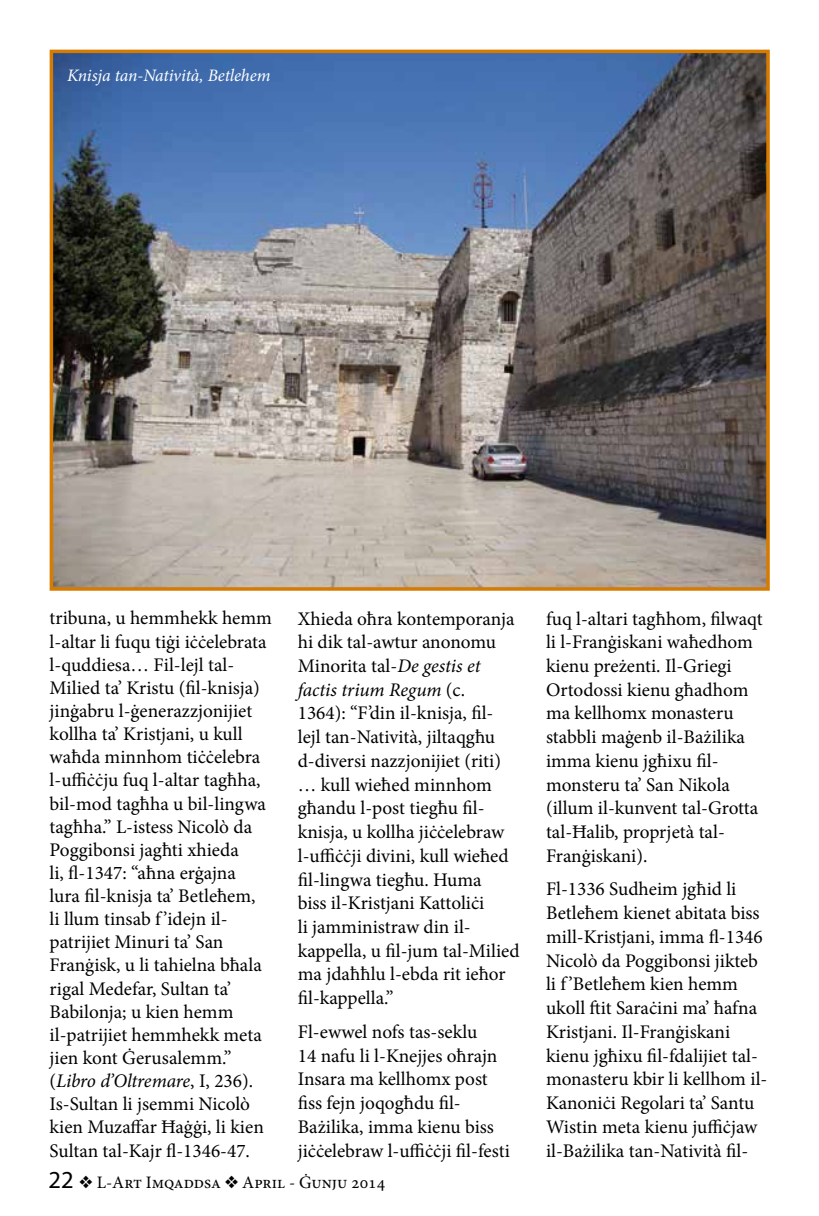
<style>
.page{position:relative;width:819px;height:1216px;background:#fff}
.page>*{position:absolute;margin:0;border:0;box-sizing:border-box;transform-origin:0 0}
.t1{font:19.25px/23.8px "Minion Pro";color:#000}
.t2{font:17.5px "Minion Pro";color:#000}
.t3{font:italic 17.5px "Minion Pro";letter-spacing:-.01em;color:#fff}
.s1{font-style:italic}
.s2{font-family:"Myriad Pro";font-size:24.5px}
</style>
<div class="page">
<img style="left:55px;top:55px;width:709px;height:530px">
<div style="left:50px;top:50px;width:719px;height:540px;border:4px solid #d67a00"></div>
<p class="t3" style="left:67px;top:63px;width:205px">Knisja tan-Natività, Betlehem</p>
<p class="t1" style="left:50px;top:607px;width:224px;line-height:23.1px">tribuna, u hemmhekk hemm l-altar li fuqu tiġi iċċelebrata l-quddiesa… Fil-lejl tal-<br>Milied ta’ Kristu (fil-knisja) jinġabru l-ġenerazzjonijiet kollha ta’ Kristjani, u kull waħda minnhom tiċċelebra l-uffiċċju fuq l-altar tagħha, bil-mod tagħha u bil-lingwa tagħha.” L-istess Nicolò da<br>Poggibonsi jagħti xhieda<br>li, fl-1347: “aħna erġajna<br>lura fil-knisja ta’ Betleħem,<br>li llum tinsab f ’idejn il&shy;patrijiet Minuri ta’ San<br>Franġisk, u li tahielna bħala rigal Medefar, Sultan ta’<br>Babilonja; u kien hemm il-patrijiet hemmhekk meta jien kont Ġerusalemm.” (<span class="s1">Libro d’Oltremare</span>, I, 236).<br>Is-Sultan li jsemmi Nicolò kien Muzaffar Ħaġġi, li kien<br>Sultan tal-Kajr fl-1346-47.</p>
<p class="t1" style="left:298px;top:606px;width:223px">Xhieda oħra kontemporanja hi dik tal-awtur anonomu<br>Minorita tal-<span class="s1">De gestis et factis trium Regum</span> (c.<br>1364): “F’din il-knisja, fil&shy;lejl tan-Natività, jiltaqgħu d-diversi nazzjonijiet (riti) … kull wieħed minnhom għandu l-post tiegħu fil&shy;knisja, u kollha jiċċelebraw l-uffiċċji divini, kull wieħed fil-lingwa tiegħu. Huma<br>biss il-Kristjani Kattoliċi<br>li jamministraw din il&shy;kappella, u fil-jum tal-Milied ma jdaħħlu l-ebda rit ieħor fil-kappella.”</p>
<p class="t1" style="left:298px;top:1019px;width:213px">Fl-ewwel nofs tas-seklu<br>14 nafu li l-Knejjes oħrajn<br>Insara ma kellhomx post fiss fejn joqogħdu fil-<br>Bażilika, imma kienu biss jiċċelebraw l-uffiċċji fil-festi</p>
<p class="t2" style="left:48px;top:1170px;width:338px"><span class="s2">22</span> ❖ L-Art Imqaddsa ❖ April - Ġunju 2014</p>
<p class="t1" style="left:546px;top:606px;width:218px">fuq l-altari tagħhom, filwaqt li l-Franġiskani waħedhom kienu preżenti. Il-Griegi<br>Ortodossi kienu għadhom ma kellhomx monasteru stabbli maġenb il-Bażilika imma kienu jgħixu fil&shy;monsteru ta’ San Nikola (illum il-kunvent tal-Grotta tal-Ħalib, proprjetà tal-<br>Franġiskani).</p>
<p class="t1" style="left:546px;top:877px;width:223px">Fl-1336 Sudheim jgħid li<br>Betleħem kienet abitata biss mill-Kristjani, imma fl-1346<br>Nicolò da Poggibonsi jikteb li f ’Betleħem kien hemm ukoll ftit Saraċini ma’ ħafna<br>Kristjani. Il-Franġiskani kienu jgħixu fil-fdalijiet tal&shy;monasteru kbir li kellhom il-<br>Kanoniċi Regolari ta’ Santu<br>Wistin meta kienu juffiċjaw il-Bażilika tan-Natività fil-</p>
</div>
